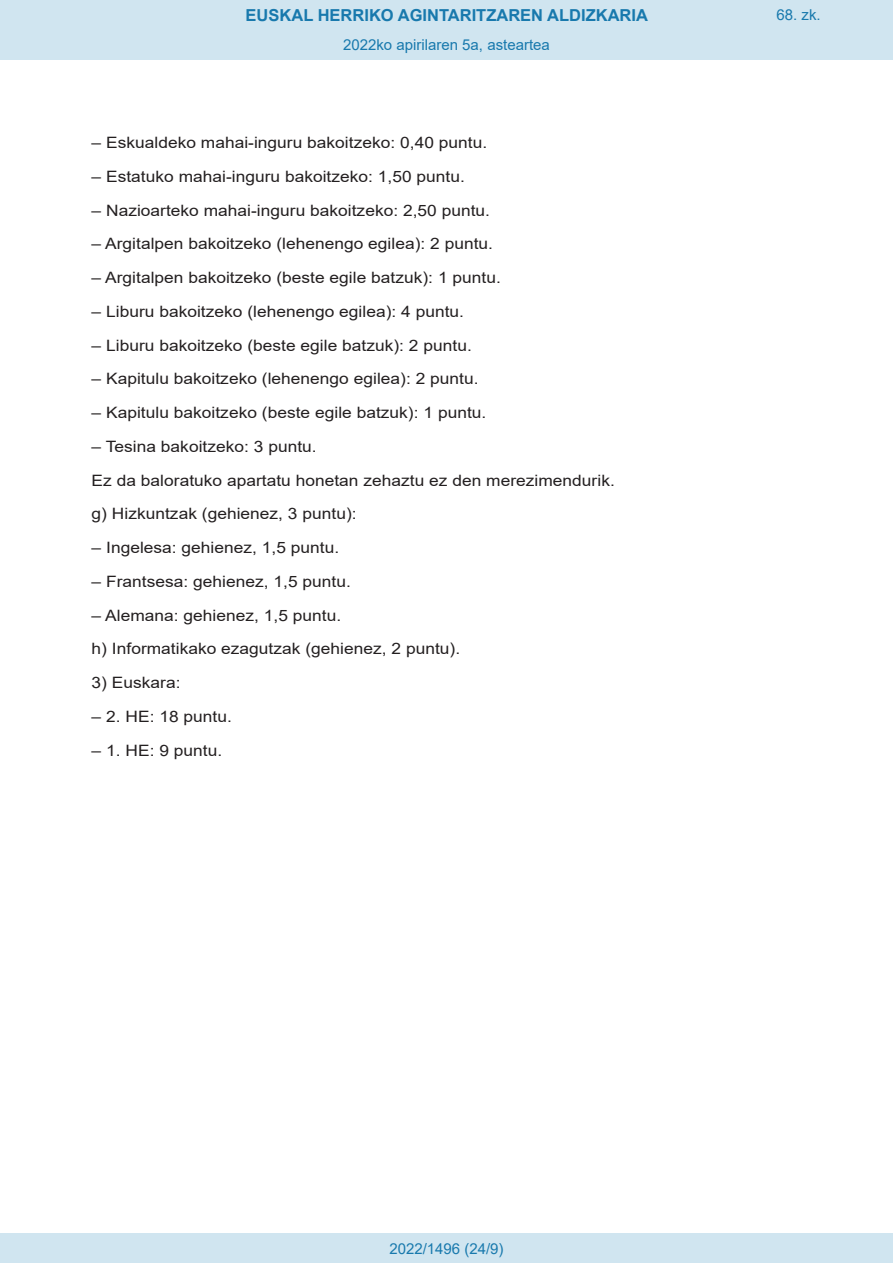
<style>
.page{position:relative;width:893px;height:1263px;background:#fff}
.page>*{position:absolute;margin:0;border:0;box-sizing:border-box;transform-origin:0 0}
.t1{font:700 16.5px "Arial";color:#1879ad}
.BOPVDetalle{font:15.6px "Arial";color:#231f20;scale:1.11 1}
.Paginacion_Centro{font:15px "Arial";color:#1879ad}
</style>
<div class="page">
<div style="left:0;top:0;width:893px;height:60px;background:#d0e5f0"></div>
<div style="left:0;top:1233px;width:893px;height:30px;background:#d0e5f0"></div>
<p class="t1" style="left:246px;top:3px;width:404px">EUSKAL HERRIKO AGINTARITZAREN ALDIZKARIA</p>
<p class="Paginacion_Centro" style="left:343px;top:35px;width:208px">2022ko apirilaren 5a, asteartea</p>
<p class="BOPVDetalle" style="left:92px;top:132px;width:358px">– Eskualdeko mahai-inguru bakoitzeko: 0,40 puntu.</p>
<p class="BOPVDetalle" style="left:92px;top:166px;width:338px">– Estatuko mahai-inguru bakoitzeko: 1,50 puntu.</p>
<p class="BOPVDetalle" style="left:92px;top:199px;width:360px">– Nazioarteko mahai-inguru bakoitzeko: 2,50 puntu.</p>
<p class="BOPVDetalle" style="left:92px;top:233px;width:363px">– Argitalpen bakoitzeko (lehenengo egilea): 2 puntu.</p>
<p class="BOPVDetalle" style="left:92px;top:267px;width:370px">– Argitalpen bakoitzeko (beste egile batzuk): 1 puntu.</p>
<p class="BOPVDetalle" style="left:92px;top:301px;width:337px">– Liburu bakoitzeko (lehenengo egilea): 4 puntu.</p>
<p class="BOPVDetalle" style="left:92px;top:334px;width:344px">– Liburu bakoitzeko (beste egile batzuk): 2 puntu.</p>
<p class="BOPVDetalle" style="left:92px;top:368px;width:350px">– Kapitulu bakoitzeko (lehenengo egilea): 2 puntu.</p>
<p class="BOPVDetalle" style="left:92px;top:402px;width:357px">– Kapitulu bakoitzeko (beste egile batzuk): 1 puntu.</p>
<p class="BOPVDetalle" style="left:92px;top:436px;width:204px">– Tesina bakoitzeko: 3 puntu.</p>
<p class="BOPVDetalle" style="left:92px;top:469px;width:473px">Ez da baloratuko apartatu honetan zehaztu ez den merezimendurik.</p>
<p class="BOPVDetalle" style="left:92px;top:503px;width:240px">g) Hizkuntzak (gehienez, 3 puntu):</p>
<p class="BOPVDetalle" style="left:92px;top:537px;width:225px">– Ingelesa: gehienez, 1,5 puntu.</p>
<p class="BOPVDetalle" style="left:92px;top:571px;width:235px">– Frantsesa: gehienez, 1,5 puntu.</p>
<p class="BOPVDetalle" style="left:92px;top:604px;width:226px">– Alemana: gehienez, 1,5 puntu.</p>
<p class="BOPVDetalle" style="left:92px;top:638px;width:333px">h) Informatikako ezagutzak (gehienez, 2 puntu).</p>
<p class="BOPVDetalle" style="left:92px;top:672px;width:82px">3) Euskara:</p>
<p class="BOPVDetalle" style="left:92px;top:706px;width:128px">– 2. HE: 18 puntu.</p>
<p class="BOPVDetalle" style="left:92px;top:739px;width:119px">– 1. HE: 9 puntu.</p>
<p class="Paginacion_Centro" style="left:776px;top:5px;width:46px">68. zk.</p>
<p class="Paginacion_Centro" style="left:389px;top:1238px;width:116px">2022/1496 (24/9)</p>
</div>
